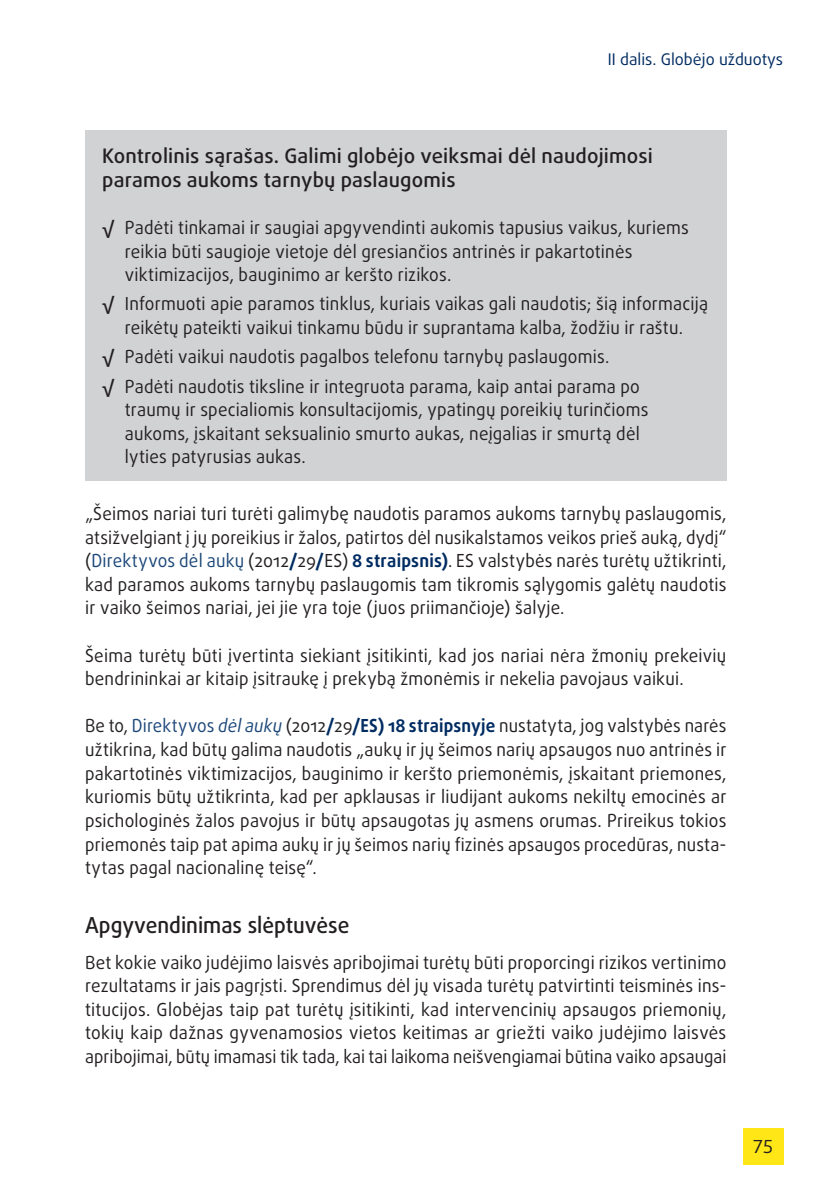
<style>
.page{position:relative;width:840px;height:1191px;background:#fff}
.page>*{position:absolute;margin:0;border:0;box-sizing:border-box;transform-origin:0 0}
.title_small{font:500 22px "Daxline Pro";color:#231f20;scale:.95 1}
.KEY_DEV_title{font:500 20px/23.6px "Daxline Pro";letter-spacing:.01em;color:#231f20}
.body{font:18px/23.6px "Daxline Pro";letter-spacing:.01em;color:#231f20;scale:.95 1}
.body-2{font:18px/23.6px "Daxline Pro";letter-spacing:.01em;color:#231f20;text-align:justify;scale:.94 1}
.body-3{font:18px "Daxline Pro";letter-spacing:.01em;color:#231f20}
.t1{font:16px "Daxline Pro";color:#002c62}
.s1{font-weight:500}
.s2{color:#1c4779}
.s3{font-weight:700;color:#002c62}
.s4{font-style:italic;color:#1c4779}
</style>
<div class="page">
<div style="left:742px;top:1128px;width:40px;height:36px;background:#ffe616"></div>
<div style="left:85px;top:130px;width:641px;height:350px;background:#d1d2d4"></div>
<p class="t1" style="left:607px;top:49px;width:177px">II dalis. Globėjo užduotys</p>
<p class="KEY_DEV_title" style="left:102px;top:144px;width:552px">Kontrolinis sąrašas. Galimi globėjo veiksmai dėl naudojimosi paramos aukoms tarnybų paslaugomis</p>
<p class="body" style="left:125px;top:216px;width:595px;text-indent:-23px"><span class="s1">√</span> Padėti tinkamai ir saugiai apgyvendinti aukomis tapusius vaikus, kuriems reikia būti saugioje vietoje dėl gresiančios antrinės ir pakartotinės viktimizacijos, bauginimo ar keršto rizikos.</p>
<p class="body" style="left:102px;top:292px;width:639px;text-align:center"><span class="s1">√</span> Informuoti apie paramos tinklus, kuriais vaikas gali naudotis; šią informaciją reikėtų pateikti vaikui tinkamu būdu ir suprantama kalba, žodžiu ir raštu.</p>
<p class="body" style="left:102px;top:345px;width:535px"><span class="s1">√</span> Padėti vaikui naudotis pagalbos telefonu tarnybų paslaugomis.</p>
<p class="body" style="left:125px;top:374px;width:552px;text-indent:-23px"><span class="s1">√</span> Padėti naudotis tiksline ir integruota parama, kaip antai parama po traumų ir specialiomis konsultacijomis, ypatingų poreikių turinčioms aukoms, įskaitant seksualinio smurto aukas, neįgalias ir smurtą dėl lyties patyrusias aukas.</p>
<p class="body" style="left:85px;top:502px;width:676px;text-align:justify">„Šeimos nariai turi turėti galimybę naudotis paramos aukoms tarnybų paslaugomis, atsižvelgiant į jų poreikius ir žalos, patirtos dėl nusikalstamos veikos prieš auką, dydį“ (<span class="s2">Direktyvos dėl aukų</span> (2012<span class="s3">/</span>29<span class="s3">/</span>ES) <span class="s3">8 straipsnis)</span>. ES valstybės narės turėtų užtikrinti, kad paramos aukoms tarnybų paslaugomis tam tikromis sąlygomis galėtų naudotis ir vaiko šeimos nariai, jei jie yra toje (juos priimančioje) šalyje.</p>
<p class="body" style="left:85px;top:643px;width:676px">Šeima turėtų būti įvertinta siekiant įsitikinti, kad jos nariai nėra žmonių prekeivių bendrininkai ar kitaip įsitraukę į prekybą žmonėmis ir nekelia pavojaus vaikui.</p>
<p class="body-2" style="left:85px;top:714px;width:683px">Be to, <span class="s2">Direktyvos</span> <span class="s4">dėl aukų</span> (2012<span class="s3">/</span>29<span class="s3">/ES) 18 straipsnyje</span> nustatyta, jog valstybės narės užtikrina, kad būtų galima naudotis „aukų ir jų šeimos narių apsaugos nuo antrinės ir pakartotinės viktimizacijos, bauginimo ir keršto priemonėmis, įskaitant priemones, kuriomis būtų užtikrinta, kad per apklausas ir liudijant aukoms nekiltų emocinės ar psichologinės žalos pavojus ir būtų apsaugotas jų asmens orumas. Prireikus tokios priemonės taip pat apima aukų ir jų šeimos narių fizinės apsaugos procedūras, nusta&shy;tytas pagal nacionalinę teisę“.</p>
<p class="title_small" style="left:85px;top:910px;width:279px">Apgyvendinimas slėptuvėse</p>
<p class="body" style="left:85px;top:950px;width:676px;text-align:justify">Bet kokie vaiko judėjimo laisvės apribojimai turėtų būti proporcingi rizikos vertinimo rezultatams ir jais pagrįsti. Sprendimus dėl jų visada turėtų patvirtinti teisminės ins&shy;titucijos. Globėjas taip pat turėtų įsitikinti, kad intervencinių apsaugos priemonių, tokių kaip dažnas gyvenamosios vietos keitimas ar griežti vaiko judėjimo laisvės apribojimai, būtų imamasi tik tada, kai tai laikoma neišvengiamai būtina vaiko apsaugai</p>
<p class="body-3" style="left:752px;top:1135px;width:22px">75</p>
</div>
